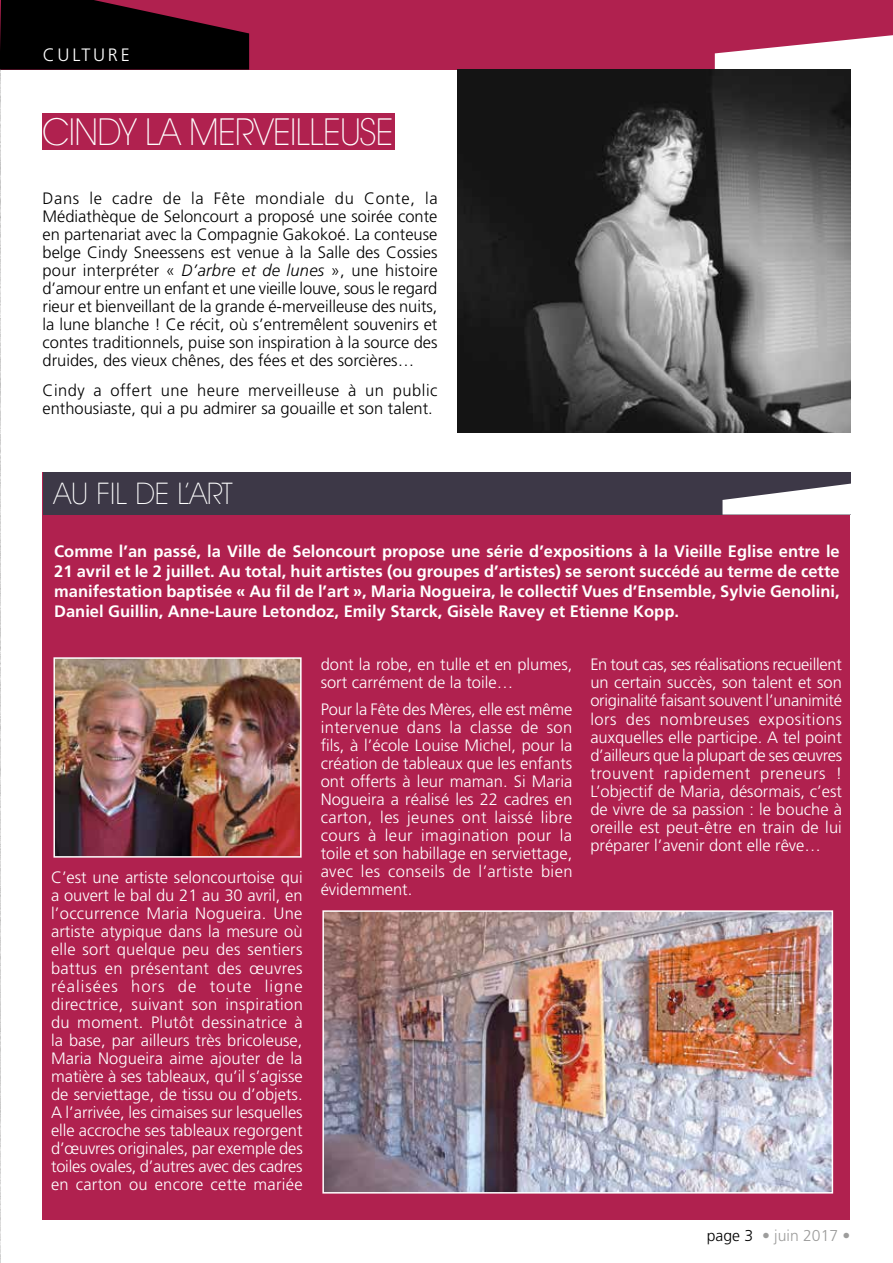
<style>
.page{position:relative;width:893px;height:1263px;background:#fff}
.page>*{position:absolute;margin:0;border:0;box-sizing:border-box;transform-origin:0 0}
.t1{font:200 37.5px "Avant Garde IT Cby BT";letter-spacing:-.02em;color:#fff;scale:.96 1}
.t2{font:200 30px "Avant Garde IT Cby BT";color:#fff}
.t3{font:300 18px "Frutiger";letter-spacing:.15em;color:#fff}
.t4{font:300 16.5px/18px "Frutiger";color:#fff;text-align:justify}
.t5{font:300 16.5px/18px "Frutiger";color:#000;text-align:justify}
.t6{font:700 16.5px/19.8px "Frutiger";color:#fff;text-align:justify}
.t7{font:300 15.75px "Frutiger";color:#9d9d9c}
.s1{font-style:italic}
.s2{color:#000}
</style>
<div class="page">
<div style="left:43px;top:113px;width:352px;height:36px;background:#b0214f"></div>
<div style="left:0;top:0;width:893px;height:70px;background:#b0214f"></div>
<img style="left:0;top:70px;width:1px;height:1193px">
<svg style="left:0;top:0;width:249px;height:70px;background:#1b050c"></svg>
<svg style="left:715px;top:35px;width:178px;height:36px"></svg>
<div style="left:43px;top:472px;width:807px;height:747px;background:#b0214f"></div>
<div style="left:43px;top:472px;width:808px;height:42px;background:#3d3847"></div>
<svg style="left:722px;top:483px;width:129px;height:31px"></svg>
<img style="left:56px;top:660px;width:243px;height:195px">
<div style="left:53px;top:657px;width:249px;height:201px;border:2px solid #fff"></div>
<img style="left:325px;top:913px;width:505px;height:277px">
<div style="left:322px;top:910px;width:511px;height:283px;border:2px solid #fff"></div>
<img style="left:457px;top:69px;width:393px;height:364px">
<p class="t3" style="left:43px;top:45px;width:88px">CULTURE</p>
<h1 class="t1" style="left:43px;top:109px;width:367px">CINDY LA MERVEILLEUSE</h1>
<p class="t5" style="left:43px;top:189px;width:397px">Dans le cadre de la Fête mondiale du Conte, la Médiathèque de Seloncourt a proposé une soirée conte en partenariat avec la Compagnie Gakokoé. La conteuse belge Cindy Sneessens est venue à la Salle des Cossies pour interpréter « <span class="s1">D’arbre et de lunes</span> », une histoire d’amour entre un enfant et une vieille louve, sous le regard rieur et bienveillant de la grande é-merveilleuse des nuits, la lune blanche ! Ce récit, où s’entremêlent souvenirs et contes traditionnels, puise son inspiration à la source des druides, des vieux chênes, des fées et des sorcières…</p>
<p class="t5" style="left:43px;top:381px;width:396px">Cindy a offert une heure merveilleuse à un public enthousiaste, qui a pu admirer sa gouaille et son talent.</p>
<h2 class="t2" style="left:54px;top:475px;width:180px">AU FIL DE L’ART</h2>
<p class="t6" style="left:54px;top:541px;width:787px">Comme l’an passé, la Ville de Seloncourt propose une série d’expositions à la Vieille Eglise entre le 21 avril et le 2 juillet. Au total, huit artistes (ou groupes d’artistes) se seront succédé au terme de cette manifestation baptisée « Au fil de l’art », Maria Nogueira, le collectif Vues d’Ensemble, Sylvie Genolini, Daniel Guillin, Anne-Laure Letondoz, Emily Starck, Gisèle Ravey et Etienne Kopp.</p>
<p class="t4" style="left:51px;top:869px;width:253px">C’est une artiste seloncourtoise qui a ouvert le bal du 21 au 30 avril, en l’occurrence Maria Nogueira. Une artiste atypique dans la mesure où elle sort quelque peu des sentiers battus en présentant des œuvres réalisées hors de toute ligne directrice, suivant son inspiration du moment. Plutôt dessinatrice à la base, par ailleurs très bricoleuse, Maria Nogueira aime ajouter de la matière à ses tableaux, qu’il s’agisse de serviettage, de tissu ou d’objets.<br>A l’arrivée, les cimaises sur lesquelles elle accroche ses tableaux regorgent d’œuvres originales, par exemple des toiles ovales, d’autres avec des cadres en carton ou encore cette mariée</p>
<p class="t4" style="left:321px;top:656px;width:253px">dont la robe, en tulle et en plumes, sort carrément de la toile…</p>
<p class="t4" style="left:321px;top:700px;width:253px">Pour la Fête des Mères, elle est même intervenue dans la classe de son fils, à l’école Louise Michel, pour la création de tableaux que les enfants ont offerts à leur maman. Si Maria Nogueira a réalisé les 22 cadres en carton, les jeunes ont laissé libre cours à leur imagination pour la toile et son habillage en serviettage, avec les conseils de l’artiste bien évidemment.</p>
<p class="t4" style="left:590px;top:656px;width:253px">En tout cas, ses réalisations recueillent un certain succès, son talent et son originalité faisant souvent l’unanimité lors des nombreuses expositions auxquelles elle participe. A tel point d’ailleurs que la plupart de ses œuvres trouvent rapidement preneurs !<br>L’objectif de Maria, désormais, c’est de vivre de sa passion : le bouche à oreille est peut-être en train de lui préparer l’avenir dont elle rêve…</p>
<p class="t7" style="left:707px;top:1226px;width:145px"><span class="s2">page 3</span> • juin 2017 •</p>
</div>
